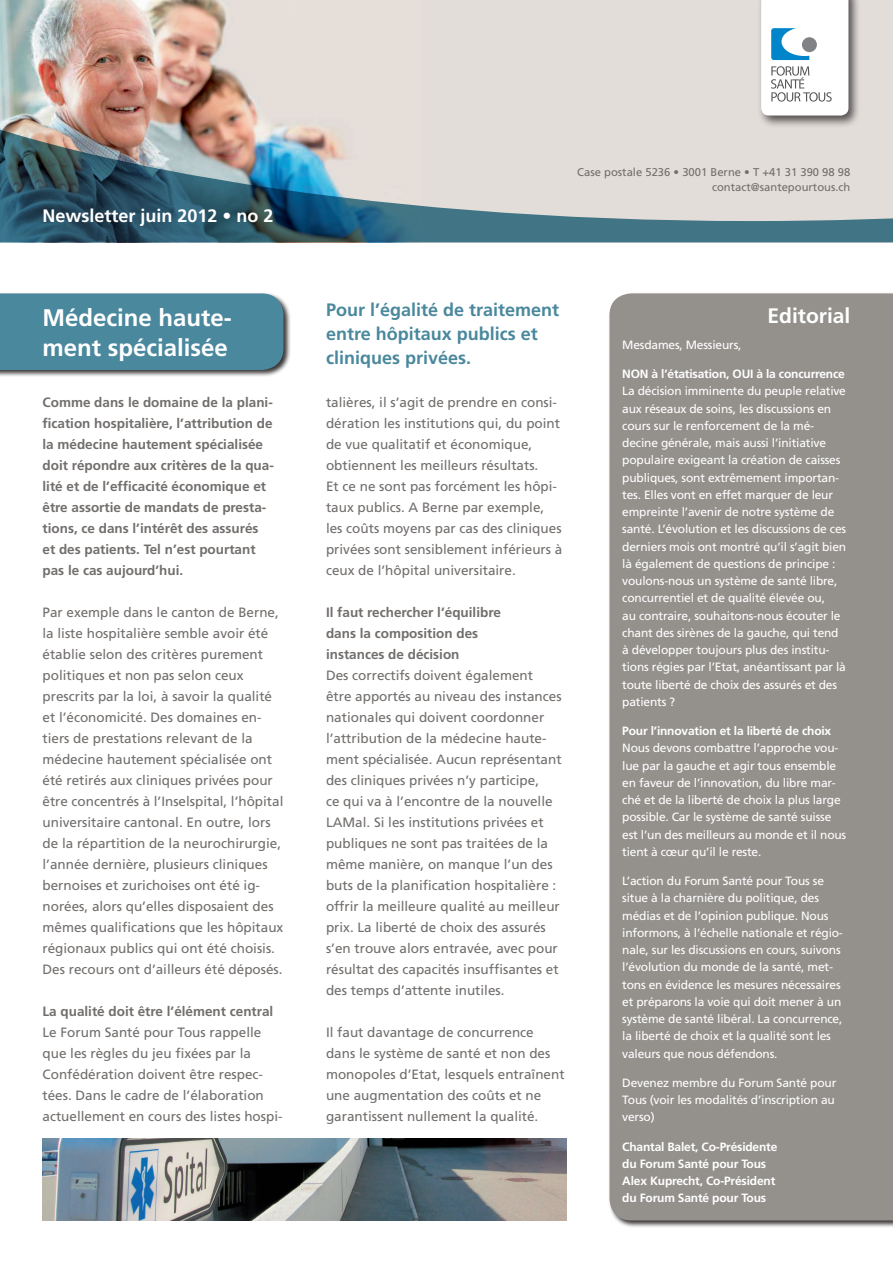
<style>
.page{position:relative;width:893px;height:1263px;background:#fff}
.page>*{position:absolute;margin:0;border:0;box-sizing:border-box;transform-origin:0 0}
.t1{font:700 24px/30px "Frutiger";color:#fff}
.t2{font:700 21px "Frutiger";color:#fff}
.t3{font:700 18px/24px "Frutiger";color:#4a889d}
.t4{font:700 18px "Frutiger";color:#fff}
.t5{font:13.5px/21px "Frutiger";color:#716e6c}
.t6{font:700 13.5px/21px "Frutiger";color:#716e6c}
.t7{font:12px/17.2px "Frutiger";letter-spacing:-.015em;color:#fff}
.t8{font:700 12px "Frutiger";letter-spacing:-.015em;color:#fff}
.t9{font:11.25px "Frutiger";color:#716e6c}
</style>
<div class="page">
<img style="left:0;top:0;width:893px;height:72px">
<div style="left:609px;top:293px;width:284px;height:927px;background:#94918d"></div>
<img style="left:0;top:72px;width:893px;height:170px">
<div style="left:0;top:292px;width:291px;height:86px;background:#231f20;opacity:.9"></div>
<div style="left:0;top:293px;width:283px;height:77px;background:#4a889d"></div>
<div style="left:757px;top:0;width:104px;height:128px;background:#231f20;opacity:.75"></div>
<svg style="left:761px;top:0;width:87px;height:116px"></svg>
<img style="left:43px;top:1138px;width:524px;height:82px">
<p class="t4" style="left:43px;top:206px;width:233px">Newsletter juin 2012 • no 2</p>
<p class="t9" style="left:577px;top:166px;width:275px">Case postale 5236 • 3001 Berne • T +41 31 390 98 98</p>
<p class="t9" style="left:712px;top:181px;width:140px">contact@santepourtous.ch</p>
<p class="t1" style="left:43px;top:302px;width:191px">Médecine haute&shy;ment spécialisée</p>
<p class="t3" style="left:326px;top:297px;width:235px">Pour l’égalité de traitement entre hôpitaux publics et cliniques privées.</p>
<p class="t6" style="left:43px;top:392px;width:233px">Comme dans le domaine de la plani&shy;fication hospitalière, l’attribution de la médecine hautement spécialisée doit répondre aux critères de la qua&shy;lité et de l’efficacité économique et être assortie de mandats de presta&shy;tions, ce dans l’intérêt des assurés</p>
<p class="t6" style="left:43px;top:539px;width:215px">et des patients. Tel n’est pourtant</p>
<p class="t6" style="left:43px;top:560px;width:142px">pas le cas aujourd’hui.</p>
<p class="t5" style="left:43px;top:602px;width:238px">Par exemple dans le canton de Berne, la liste hospitalière semble avoir été établie selon des critères purement politiques et non pas selon ceux prescrits par la loi, à savoir la qualité et l’économicité. Des domaines en&shy;tiers de prestations relevant de la</p>
<p class="t5" style="left:43px;top:749px;width:242px">médecine hautement spécialisée ont été retirés aux cliniques privées pour être concentrés à l’Inselspital, l’hôpital universitaire cantonal. En outre, lors de la répartition de la neurochirurgie, l’année dernière, plusieurs cliniques bernoises et zurichoises ont été ig&shy;norées, alors qu’elles disposaient des mêmes qualifications que les hôpitaux régionaux publics qui ont été choisis.<br>Des recours ont d’ailleurs été déposés.</p>
<p class="t6" style="left:43px;top:1001px;width:232px">La qualité doit être l’élément central</p>
<p class="t5" style="left:43px;top:1022px;width:242px">Le Forum Santé pour Tous rappelle que les règles du jeu fixées par la Confédération doivent être respec&shy;tées. Dans le cadre de l’élaboration actuellement en cours des listes hospi-</p>
<p class="t5" style="left:326px;top:392px;width:236px">talières, il s’agit de prendre en consi&shy;dération les institutions qui, du point de vue qualitatif et économique, obtiennent les meilleurs résultats.</p>
<p class="t5" style="left:326px;top:476px;width:238px">Et ce ne sont pas forcément les hôpi&shy;taux publics. A Berne par exemple, les coûts moyens par cas des cliniques privées sont sensiblement inférieurs à ceux de l’hôpital universitaire.</p>
<p class="t6" style="left:326px;top:602px;width:176px">Il faut rechercher l’équilibre</p>
<p class="t6" style="left:326px;top:623px;width:154px">dans la composition des</p>
<p class="t6" style="left:326px;top:644px;width:135px">instances de décision</p>
<p class="t5" style="left:326px;top:665px;width:237px">Des correctifs doivent également être apportés au niveau des instances nationales qui doivent coordonner l’attribution de la médecine haute&shy;ment spécialisée. Aucun représentant des cliniques privées n’y participe,<br>ce qui va à l’encontre de la nouvelle LAMal. Si les institutions privées et publiques ne sont pas traitées de la même manière, on manque l’un des buts de la planification hospitalière : offrir la meilleure qualité au meilleur prix. La liberté de choix des assurés s’en trouve alors entravée, avec pour résultat des capacités insuffisantes et des temps d’attente inutiles.</p>
<p class="t5" style="left:326px;top:1022px;width:240px">Il faut davantage de concurrence dans le système de santé et non des monopoles d’Etat, lesquels entraînent une augmentation des coûts et ne garantissent nullement la qualité.</p>
<p class="t2" style="left:768px;top:303px;width:84px">Editorial</p>
<p class="t7" style="left:622px;top:336px;width:121px">Mesdames, Messieurs,</p>
<p class="t8" style="left:622px;top:367px;width:224px">NON à l’étatisation, OUI à la concurrence</p>
<p class="t7" style="left:622px;top:382px;width:226px">La décision imminente du peuple relative aux réseaux de soins, les discussions en cours sur le renforcement de la mé&shy;decine générale, mais aussi l’initiative populaire exigeant la création de caisses publiques, sont extrêmement importan&shy;tes. Elles vont en effet marquer de leur empreinte l’avenir de notre système de santé. L’évolution et les discussions de ces derniers mois ont montré qu’il s’agit bien là également de questions de principe : voulons-nous un système de santé libre, concurrentiel et de qualité élevée ou,<br>au contraire, souhaitons-nous écouter le chant des sirènes de la gauche, qui tend à développer toujours plus des institu&shy;tions régies par l’Etat, anéantissant par là toute liberté de choix des assurés et des patients ?</p>
<p class="t8" style="left:622px;top:724px;width:211px">Pour l’innovation et la liberté de choix</p>
<p class="t7" style="left:622px;top:739px;width:226px">Nous devons combattre l’approche vou&shy;lue par la gauche et agir tous ensemble en faveur de l’innovation, du libre mar&shy;ché et de la liberté de choix la plus large possible. Car le système de santé suisse est l’un des meilleurs au monde et il nous tient à cœur qu’il le reste.</p>
<p class="t7" style="left:622px;top:872px;width:222px">L’action du Forum Santé pour Tous se situe à la charnière du politique, des médias et de l’opinion publique. Nous informons, à l’échelle nationale et régio&shy;nale, sur les discussions en cours, suivons l’évolution du monde de la santé, met&shy;tons en évidence les mesures nécessaires et préparons la voie qui doit mener à un système de santé libéral. La concurrence, la liberté de choix et la qualité sont les valeurs que nous défendons.</p>
<p class="t7" style="left:622px;top:1074px;width:216px">Devenez membre du Forum Santé pour<br>Tous (voir les modalités d’inscription au verso)</p>
<p class="t8" style="left:622px;top:1139px;width:157px">Chantal Balet, Co-Présidente</p>
<p class="t8" style="left:622px;top:1157px;width:145px">du Forum Santé pour Tous</p>
<p class="t8" style="left:622px;top:1174px;width:155px">Alex Kuprecht, Co-Président</p>
<p class="t8" style="left:622px;top:1191px;width:145px">du Forum Santé pour Tous</p>
</div>
